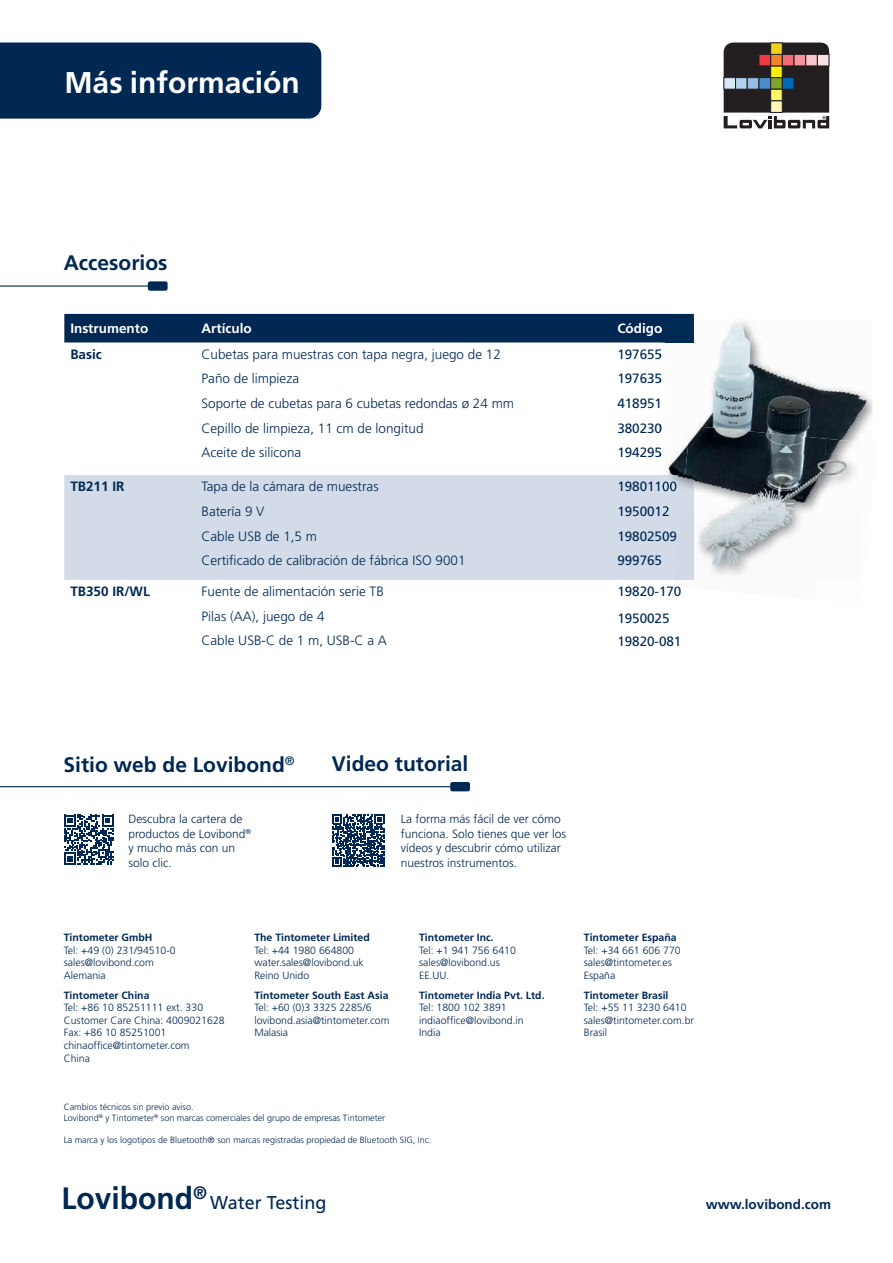
<style>
.page{position:relative;width:893px;height:1263px;background:#fff}
.page>*{position:absolute;margin:0;border:0;box-sizing:border-box;transform-origin:0 0}
.t1{font:700 30.9px "Frutiger LT";color:#002853}
.t2{font:700 30px "Frutiger LT";color:#fff}
.t3{font:700 21px "Frutiger LT";color:#002853}
.t4{font:18.6px "Frutiger LT";color:#002853}
.t5{font:300 13.5px/24.8px "Frutiger LT";color:#002853}
.t6{font:13.5px/24.8px "Frutiger LT";letter-spacing:-.005em;color:#002853}
.t7{font:700 13.5px "Frutiger LT";color:#002853}
.t8{font:700 13.5px "Frutiger LT";color:#fff}
.t9{font:12.3px "Frutiger LT";color:#002853}
.t10{font:300 12px/14.4px "Frutiger LT";color:#002853}
.t11{font:300 10.5px/12.6px "Frutiger LT";color:#002853}
.t12{font:700 10.5px "Frutiger LT";color:#002853}
.t13{font:300 9px/10.8px "Frutiger LT";color:#002853}
</style>
<div class="page">
<div style="left:0;top:43px;width:321px;height:76px;background:#002853"></div>
<svg style="left:724px;top:43px;width:105px;height:85px;background:#5d5650"></svg>
<div style="left:148px;top:281px;width:20px;height:10px;background:#002853;border-radius:2px"></div>
<hr style="left:0;top:285px;width:151px;height:2px;background:#002853">
<div style="left:64px;top:475px;width:610px;height:105px;background:#d2dbe7"></div>
<img style="left:661px;top:342px;width:4px;height:164px">
<div style="left:64px;top:314px;width:630px;height:28px;background:#002853"></div>
<img style="left:665px;top:321px;width:156px;height:154px">
<img style="left:821px;top:387px;width:51px;height:52px">
<img style="left:665px;top:319px;width:29px;height:23px">
<img style="left:665px;top:475px;width:16px;height:38px">
<svg style="left:661px;top:481px;width:15px;height:10px"></svg>
<svg style="left:661px;top:506px;width:8px;height:7px"></svg>
<img style="left:674px;top:513px;width:1px;height:67px">
<img style="left:675px;top:513px;width:99px;height:67px">
<img style="left:685px;top:426px;width:47px;height:65px">
<img style="left:826px;top:439px;width:31px;height:16px">
<img style="left:732px;top:430px;width:94px;height:25px">
<img style="left:681px;top:475px;width:13px;height:38px">
<img style="left:774px;top:513px;width:27px;height:32px">
<img style="left:695px;top:455px;width:160px;height:58px">
<svg style="left:332px;top:814px;width:53px;height:53px"></svg>
<svg style="left:64px;top:815px;width:50px;height:50px"></svg>
<div style="left:450px;top:782px;width:20px;height:9px;background:#002853;border-radius:2px"></div>
<hr style="left:0;top:786px;width:454px;height:1px;background:#002853">
<h2 class="t2" style="left:64px;top:65px;width:237px">Más información</h2>
<h3 class="t3" style="left:64px;top:250px;width:105px">Accesorios</h3>
<p class="t8" style="left:70px;top:321px;width:80px">Instrumento</p>
<p class="t8" style="left:202px;top:321px;width:52px">Artículo</p>
<p class="t8" style="left:617px;top:321px;width:46px">Código</p>
<p class="t7" style="left:70px;top:346px;width:33px">Basic</p>
<p class="t5" style="left:202px;top:342px;width:314px">Cubetas para muestras con tapa negra, juego de 12<br>Paño de limpieza<br>Soporte de cubetas para 6 cubetas redondas ø 24 mm Cepillo de limpieza, 11 cm de longitud<br>Aceite de silicona</p>
<p class="t6" style="left:617px;top:342px;width:46px;text-align:justify">197655<br>197635<br>418951<br>380230<br>194295</p>
<p class="t7" style="left:70px;top:478px;width:56px">TB211 IR</p>
<p class="t5" style="left:202px;top:474px;width:266px">Tapa de la cámara de muestras<br>Batería 9 V<br>Cable USB de 1,5 m<br>Certificado de calibración de fábrica ISO 9001</p>
<p class="t6" style="left:617px;top:474px;width:61px">19801100<br>1950012<br>19802509<br>999765</p>
<p class="t7" style="left:70px;top:583px;width:81px">TB350 IR/WL</p>
<p class="t5" style="left:202px;top:579px;width:187px">Fuente de alimentación serie TB<br>Pilas (AA), juego de 4<br>Cable USB-C de 1 m, USB-C a A</p>
<p class="t6" style="left:617px;top:578px;width:66px;line-height:27.2px">19820-170<br>1950025</p>
<p class="t6" style="left:617px;top:629px;width:66px">19820-081</p>
<h3 class="t3" style="left:64px;top:752px;width:223px">Sitio web de Lovibond</h3>
<h3 class="t3" style="left:332px;top:751px;width:138px">Video tutorial</h3>
<p class="t9" style="left:285px;top:753px;width:11px">®</p>
<p class="t10" style="left:128px;top:812px;width:124px">Descubra la cartera de productos de Lovibond<sup>® </sup>y mucho más con un solo clic.</p>
<p class="t10" style="left:401px;top:812px;width:167px">La forma más fácil de ver cómo funciona. Solo tienes que ver los vídeos y descubrir cómo utilizar nuestros instrumentos.</p>
<p class="t12" style="left:64px;top:931px;width:90px">Tintometer GmbH</p>
<p class="t11" style="left:64px;top:944px;width:113px">Tel: +49 (0) 231/94510-0 sales@lovibond.com<br>Alemania</p>
<p class="t12" style="left:64px;top:989px;width:87px">Tintometer China</p>
<p class="t11" style="left:64px;top:1001px;width:162px">Tel: +86 10 85251111 ext. 330<br>Customer Care China: 4009021628<br>Fax: +86 10 85251001 chinaoffice@tintometer.com<br>China</p>
<p class="t12" style="left:254px;top:931px;width:117px">The Tintometer Limited</p>
<p class="t11" style="left:254px;top:944px;width:111px">Tel: +44 1980 664800 water.sales@lovibond.uk<br>Reino Unido</p>
<p class="t12" style="left:254px;top:989px;width:136px">Tintometer South East Asia</p>
<p class="t11" style="left:254px;top:1001px;width:137px">Tel: +60 (0)3 3325 2285/6 lovibond.asia@tintometer.com<br>Malasia</p>
<p class="t12" style="left:419px;top:931px;width:76px">Tintometer Inc.</p>
<p class="t11" style="left:419px;top:944px;width:98px">Tel: +1 941 756 6410 sales@lovibond.us<br>EE.UU.</p>
<p class="t12" style="left:419px;top:989px;width:127px">Tintometer India Pvt. Ltd.</p>
<p class="t11" style="left:419px;top:1001px;width:106px">Tel: 1800 102 3891 indiaoffice@lovibond.in<br>India</p>
<p class="t13" style="left:64px;top:1102px;width:323px">Cambios técnicos sin previo aviso.<br>Lovibond<sup>®</sup> y Tintometer<sup>®</sup> son marcas comerciales del grupo de empresas Tintometer</p>
<p class="t13" style="left:64px;top:1134px;width:369px">La marca y los logotipos de Bluetooth® son marcas registradas propiedad de Bluetooth SIG, Inc.</p>
<h1 class="t1" style="left:61px;top:1180px;width:147px">Lovibond<sup>®</sup></h1>
<h3 class="t4" style="left:210px;top:1191px;width:118px">Water Testing</h3>
<p class="t12" style="left:584px;top:931px;width:94px">Tintometer España</p>
<p class="t11" style="left:584px;top:944px;width:98px">Tel: +34 661 606 770 sales@tintometer.es<br>España</p>
<p class="t12" style="left:584px;top:989px;width:86px">Tintometer Brasil</p>
<p class="t11" style="left:584px;top:1001px;width:112px">Tel: +55 11 3230 6410 sales@tintometer.com.br<br>Brasil</p>
<p class="t7" style="left:706px;top:1196px;width:127px">www.lovibond.com</p>
</div>
